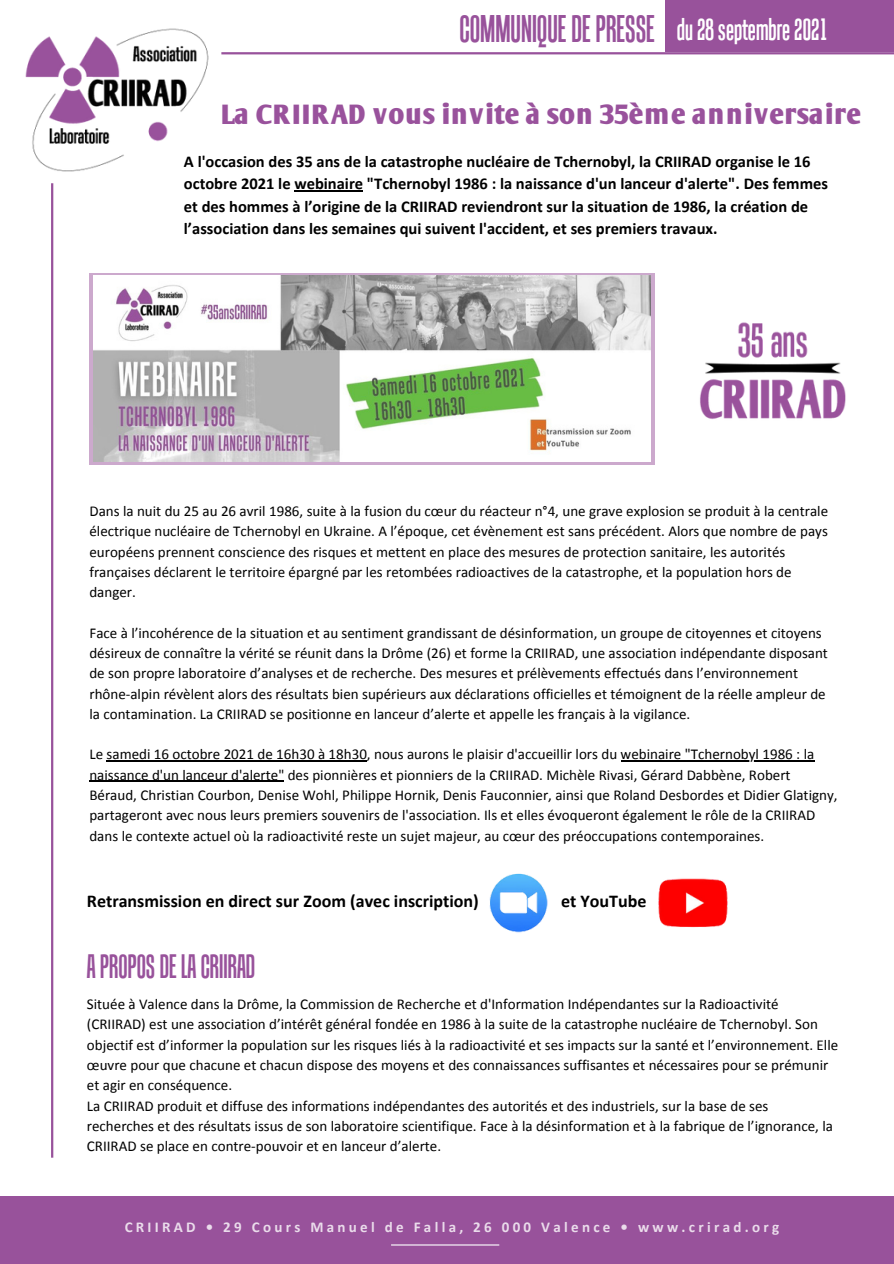
<style>
.page{position:relative;width:894px;height:1264px;background:#fff}
.page>*{position:absolute;margin:0;border:0;box-sizing:border-box;transform-origin:0 0}
.t1{font:37.5px "Tandelle";color:#98529b}
.t2{font:33px "Tandelle";color:#98529b}
.t3{font:30px "Tandelle";color:#fff}
.t4{font:700 27px "Oli Jo";color:#99529c}
.t5{font:700 18px "Calibri";color:#000}
.t6{font:700 16.5px/22.5px "Calibri";color:#000}
.t7{font:15px/20.2px "Calibri";color:#000}
.t8{font:700 15px "Calibri";letter-spacing:.22em;color:#fff}
</style>
<div class="page">
<div style="left:0;top:1195px;width:893px;height:68px;background:#98529b"></div>
<div style="left:665px;top:0;width:228px;height:52px;background:#98529b"></div>
<hr style="left:221px;top:52px;width:672px;height:2px;background:#98529b">
<hr style="left:391px;top:1244px;width:108px;height:1px;background:#fff">
<hr style="left:51px;top:183px;width:2px;height:974px;background:#98529b">
<svg style="left:89px;top:273px;width:537px;height:191px;background:#cdb1ce"></svg>
<img style="left:94px;top:276px;width:532px;height:186px">
<img style="left:626px;top:273px;width:220px;height:192px">
<hr style="left:107px;top:760px;width:260px;height:1px;background:#000">
<hr style="left:620px;top:760px;width:194px;height:1px;background:#000">
<hr style="left:89px;top:780px;width:195px;height:2px;background:#000">
<img style="left:658px;top:878px;width:70px;height:50px">
<img style="left:489px;top:873px;width:59px;height:60px">
<img style="left:25px;top:28px;width:184px;height:144px">
<hr style="left:294px;top:190px;width:69px;height:1px;background:#000">
<p class="t1" style="left:459px;top:8px;width:197px">COMMUNIQUEDEPRESSE</p>
<p class="t3" style="left:676px;top:13px;width:153px">du28septembre2021</p>
<p class="t4" style="left:221px;top:99px;width:641px">La CRIIRAD vous invite à son 35ème anniversaire</p>
<p class="t6" style="left:184px;top:151px;width:645px">A l'occasion des 35 ans de la catastrophe nucléaire de Tchernobyl, la CRIIRAD organise le 16 octobre 2021 le webinaire "Tchernobyl 1986 : la naissance d'un lanceur d'alerte". Des femmes et des hommes à l’origine de la CRIIRAD reviendront sur la situation de 1986, la création de l’association dans les semaines qui suivent l'accident, et ses premiers travaux.</p>
<p class="t7" style="left:89px;top:502px;width:740px">Dans la nuit du 25 au 26 avril 1986, suite à la fusion du cœur du réacteur n°4, une grave explosion se produit à la centrale électrique nucléaire de Tchernobyl en Ukraine. A l’époque, cet évènement est sans précédent. Alors que nombre de pays européens prennent conscience des risques et mettent en place des mesures de protection sanitaire, les autorités françaises déclarent le territoire épargné par les retombées radioactives de la catastrophe, et la population hors de danger.</p>
<p class="t7" style="left:89px;top:624px;width:739px">Face à l’incohérence de la situation et au sentiment grandissant de désinformation, un groupe de citoyennes et citoyens désireux de connaître la vérité se réunit dans la Drôme (26) et forme la CRIIRAD, une association indépendante disposant de son propre laboratoire d’analyses et de recherche. Des mesures et prélèvements effectués dans l’environnement rhône-alpin révèlent alors des résultats bien supérieurs aux déclarations officielles et témoignent de la réelle ampleur de la contamination. La CRIIRAD se positionne en lanceur d’alerte et appelle les français à la vigilance.</p>
<p class="t7" style="left:89px;top:745px;width:749px">Le samedi 16 octobre 2021 de 16h30 à 18h30, nous aurons le plaisir d'accueillir lors du webinaire "Tchernobyl 1986 : la naissance d'un lanceur d'alerte" des pionnières et pionniers de la CRIIRAD. Michèle Rivasi, Gérard Dabbène, Robert Béraud, Christian Courbon, Denise Wohl, Philippe Hornik, Denis Fauconnier, ainsi que Roland Desbordes et Didier Glatigny, partageront avec nous leurs premiers souvenirs de l'association. Ils et elles évoqueront également le rôle de la CRIIRAD dans le contexte actuel où la radioactivité reste un sujet majeur, au cœur des préoccupations contemporaines.</p>
<p class="t5" style="left:87px;top:893px;width:393px">Retransmission en direct sur Zoom (avec inscription)</p>
<p class="t5" style="left:561px;top:893px;width:87px">et YouTube</p>
<p class="t2" style="left:87px;top:947px;width:170px">APROPOSDE LACRIIRAD</p>
<p class="t7" style="left:87px;top:995px;width:752px">Située à Valence dans la Drôme, la Commission de Recherche et d'Information Indépendantes sur la Radioactivité (CRIIRAD) est une association d’intérêt général fondée en 1986 à la suite de la catastrophe nucléaire de Tchernobyl. Son objectif est d’informer la population sur les risques liés à la radioactivité et ses impacts sur la santé et l’environnement. Elle œuvre pour que chacune et chacun dispose des moyens et des connaissances suffisantes et nécessaires pour se prémunir et agir en conséquence.</p>
<p class="t7" style="left:87px;top:1096px;width:747px">La CRIIRAD produit et diffuse des informations indépendantes des autorités et des industriels, sur la base de ses recherches et des résultats issus de son laboratoire scientifique. Face à la désinformation et à la fabrique de l’ignorance, la<br>CRIIRAD se place en contre-pouvoir et en lanceur d’alerte.</p>
<p class="t8" style="left:124px;top:1220px;width:656px">CRIIRAD • 29 Cours Manuel de Falla, 26 000 Valence • www.crirad.org</p>
</div>
